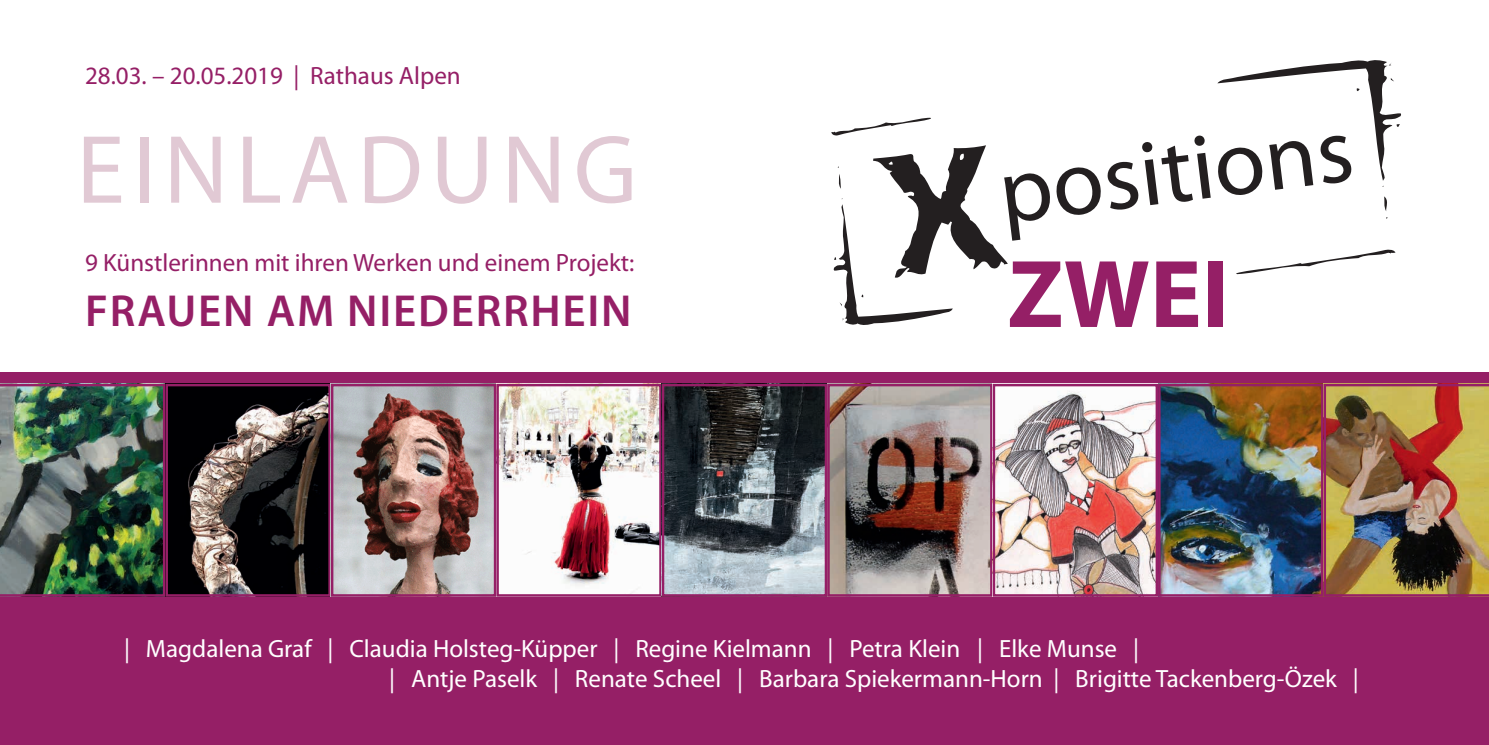
<style>
.page{position:relative;width:1489px;height:745px;background:#fff}
.page>*{position:absolute;margin:0;border:0;box-sizing:border-box;transform-origin:0 0}
.t1{font:97.75px "Myriad Pro";letter-spacing:.08em;color:#e1c9d4}
.t2{font:700 97px "Myriad Pro";color:#951f66}
.t3{font:93.25px "Myriad Pro";color:#231f20}
.t4{font:600 45px "Myriad Pro";letter-spacing:.04em;color:#951f66}
.t5{font:25px "Myriad Pro";color:#fff}
.t6{font:25px "Myriad Pro";color:#951f66}
</style>
<div class="page">
<div style="left:0;top:372px;width:1488px;height:372px;background:#951f66"></div>
<svg style="left:1217px;top:60px;width:184px;height:214px"></svg>
<svg style="left:831px;top:118px;width:176px;height:207px"></svg>
<img style="left:168px;top:386px;width:1152px;height:207px">
<img style="left:0;top:383px;width:165px;height:212px">
<div style="left:165px;top:383px;width:166px;height:213px;border:2px solid #951f66"></div>
<div style="left:331px;top:383px;width:165px;height:213px;border:2px solid #951f66"></div>
<div style="left:496px;top:383px;width:165px;height:213px;border:2px solid #951f66"></div>
<div style="left:661px;top:383px;width:166px;height:213px;border:2px solid #951f66"></div>
<div style="left:827px;top:383px;width:165px;height:213px;border:2px solid #951f66"></div>
<div style="left:992px;top:383px;width:165px;height:213px;border:2px solid #951f66"></div>
<div style="left:1157px;top:383px;width:166px;height:213px;border:2px solid #951f66"></div>
<img style="left:1323px;top:383px;width:165px;height:213px">
<p class="t6" style="left:85px;top:62px;width:377px">28.03. – 20.05.2019 | Rathaus Alpen</p>
<p class="t1" style="left:77px;top:116px;width:562px">EINLADUNG</p>
<p class="t6" style="left:85px;top:249px;width:550px">9 Künstlerinnen mit ihren Werken und einem Projekt:</p>
<p class="t4" style="left:85px;top:286px;width:548px">FRAUEN AM NIEDERRHEIN</p>
<p class="t3" style="left:993px;top:141px;width:357px;rotate:-7deg">positions</p>
<p class="t2" style="left:1007px;top:231px;width:223px">ZWEI</p>
<p class="t5" style="left:124px;top:635px;width:1016px">| Magdalena Graf | Claudia Holsteg-Küpper | Regine Kielmann | Petra Klein | Elke Munse |</p>
<p class="t5" style="left:389px;top:665px;width:971px">| Antje Paselk | Renate Scheel | Barbara Spiekermann-Horn | Brigitte Tackenberg-Özek |</p>
</div>
